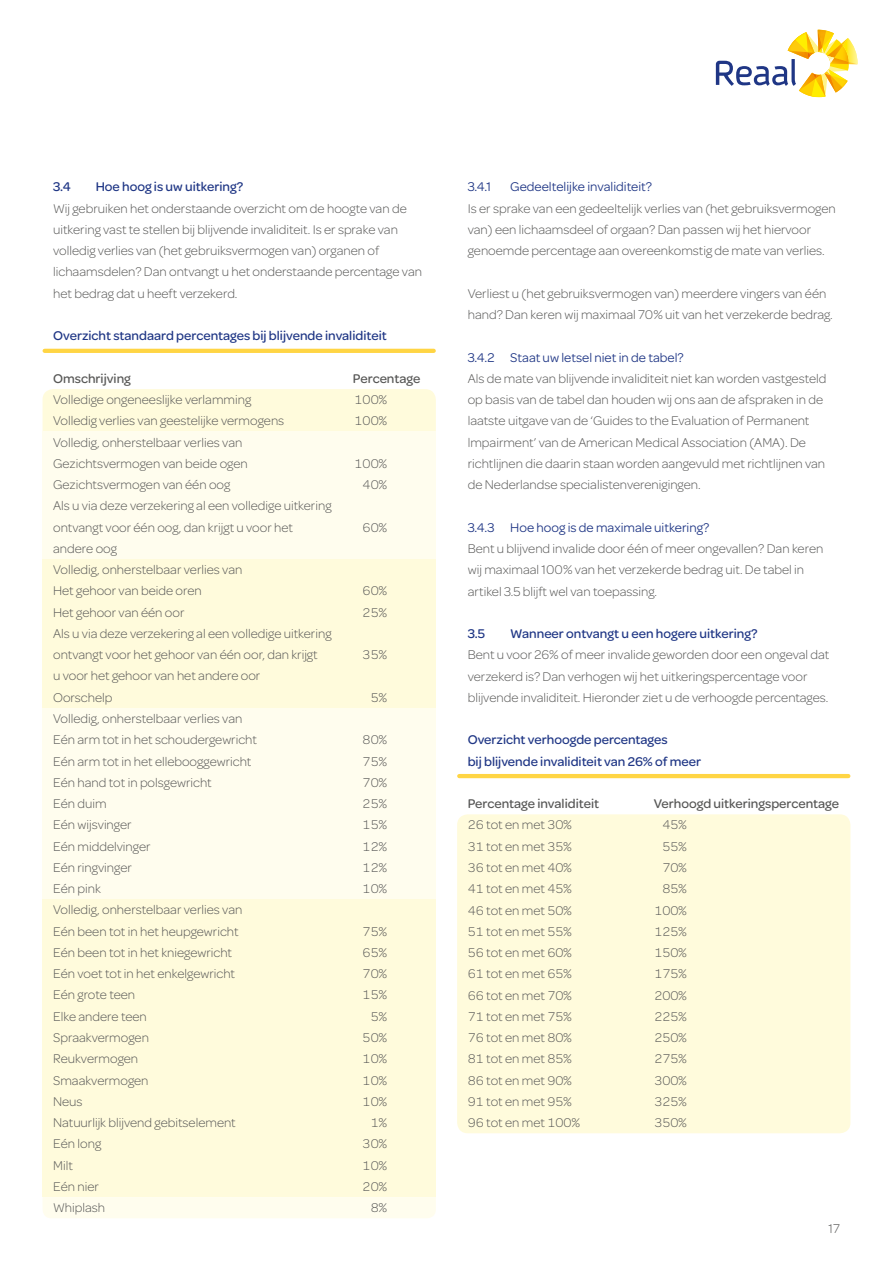
<style>
.page{position:relative;width:893px;height:1263px;background:#fff}
.page>*{position:absolute;margin:0;border:0;box-sizing:border-box;transform-origin:0 0}
.t1{font:300 13.5px/21.3px "Omnes";color:#575756}
.t2{font:500 13.5px/21.3px "Omnes";color:#1f3685}
.t3{font:13.5px "Omnes";color:#1f3685}
.t4{font:500 13.5px "Omnes";color:#575756}
</style>
<div class="page">
<svg style="left:716px;top:30px;width:141px;height:67px"></svg>
<div style="left:43px;top:389px;width:393px;height:43px;background:#fffbdc"></div>
<div style="left:457px;top:814px;width:393px;height:319px;background:#fffbdc;border-radius:11px"></div>
<div style="left:43px;top:1197px;width:393px;height:21px;background:#fffdee"></div>
<div style="left:43px;top:432px;width:393px;height:127px;background:#fffdee"></div>
<div style="left:43px;top:559px;width:393px;height:149px;background:#fffbdc"></div>
<div style="left:43px;top:708px;width:393px;height:191px;background:#fffdee"></div>
<div style="left:43px;top:899px;width:393px;height:298px;background:#fffbdc"></div>
<hr style="left:45px;top:349px;width:389px;height:4px;background:#ffd544">
<hr style="left:459px;top:774px;width:389px;height:4px;background:#ffd544">
<p class="t2" style="left:53px;top:175px;width:19px">3.4</p>
<p class="t2" style="left:96px;top:175px;width:149px">Hoe hoog is uw uitkering?</p>
<p class="t1" style="left:53px;top:197px;width:370px">Wij gebruiken het onderstaande overzicht om de hoogte van de uitkering vast te stellen bij blijvende invaliditeit. Is er sprake van volledig verlies van (het gebruiksvermogen van) organen of lichaamsdelen? Dan ontvangt u het onderstaande percentage van het bedrag dat u heeft verzekerd.</p>
<p class="t2" style="left:53px;top:324px;width:335px">Overzicht standaard percentages bij blijvende invaliditeit</p>
<p class="t4" style="left:53px;top:369px;width:79px">Omschrijving</p>
<p class="t4" style="left:353px;top:369px;width:69px">Percentage</p>
<p class="t1" style="left:53px;top:388px;width:200px">Volledige ongeneeslijke verlamming</p>
<p class="t1" style="left:355px;top:388px;width:34px">100%</p>
<p class="t1" style="left:53px;top:410px;width:233px">Volledig verlies van geestelijke vermogens</p>
<p class="t1" style="left:355px;top:410px;width:34px">100%</p>
<p class="t1" style="left:53px;top:431px;width:196px">Volledig, onherstelbaar verlies van<br>Gezichtsvermogen van beide ogen</p>
<p class="t1" style="left:355px;top:452px;width:34px">100%</p>
<p class="t1" style="left:53px;top:474px;width:179px">Gezichtsvermogen van één oog</p>
<p class="t1" style="left:363px;top:474px;width:26px">40%</p>
<p class="t1" style="left:53px;top:495px;width:280px">Als u via deze verzekering al een volledige uitkering ontvangt voor één oog, dan krijgt u voor het andere oog</p>
<p class="t1" style="left:363px;top:516px;width:26px">60%</p>
<p class="t1" style="left:53px;top:559px;width:191px">Volledig, onherstelbaar verlies van<br>Het gehoor van beide oren</p>
<p class="t1" style="left:363px;top:580px;width:26px">60%</p>
<p class="t1" style="left:53px;top:601px;width:133px">Het gehoor van één oor</p>
<p class="t1" style="left:363px;top:601px;width:26px">25%</p>
<p class="t1" style="left:53px;top:622px;width:280px">Als u via deze verzekering al een volledige uitkering ontvangt voor het gehoor van één oor, dan krijgt<br>u voor het gehoor van het andere oor</p>
<p class="t1" style="left:363px;top:644px;width:26px">35%</p>
<p class="t1" style="left:53px;top:686px;width:61px">Oorschelp</p>
<p class="t1" style="left:371px;top:686px;width:18px">5%</p>
<p class="t1" style="left:53px;top:707px;width:205px">Volledig, onherstelbaar verlies van<br>Eén arm tot in het schoudergewricht</p>
<p class="t1" style="left:363px;top:729px;width:26px">80%</p>
<p class="t1" style="left:53px;top:750px;width:200px">Eén arm tot in het ellebooggewricht</p>
<p class="t1" style="left:363px;top:750px;width:26px">75%</p>
<p class="t1" style="left:53px;top:771px;width:160px">Eén hand tot in polsgewricht</p>
<p class="t1" style="left:363px;top:771px;width:26px">70%</p>
<p class="t1" style="left:53px;top:792px;width:55px">Eén duim</p>
<p class="t1" style="left:363px;top:792px;width:26px">25%</p>
<p class="t1" style="left:53px;top:814px;width:80px">Eén wijsvinger</p>
<p class="t1" style="left:363px;top:814px;width:26px">15%</p>
<p class="t1" style="left:53px;top:835px;width:99px">Eén middelvinger</p>
<p class="t1" style="left:363px;top:835px;width:26px">12%</p>
<p class="t1" style="left:53px;top:856px;width:80px">Eén ringvinger</p>
<p class="t1" style="left:363px;top:856px;width:26px">12%</p>
<p class="t1" style="left:53px;top:878px;width:49px">Eén pink</p>
<p class="t1" style="left:363px;top:878px;width:26px">10%</p>
<p class="t1" style="left:53px;top:899px;width:191px">Volledig, onherstelbaar verlies van<br>Eén been tot in het heupgewricht</p>
<p class="t1" style="left:363px;top:920px;width:26px">75%</p>
<p class="t1" style="left:53px;top:941px;width:180px">Eén been tot in het kniegewricht</p>
<p class="t1" style="left:363px;top:941px;width:26px">65%</p>
<p class="t1" style="left:53px;top:963px;width:183px">Eén voet tot in het enkelgewricht</p>
<p class="t1" style="left:363px;top:963px;width:26px">70%</p>
<p class="t1" style="left:53px;top:984px;width:84px">Eén grote teen</p>
<p class="t1" style="left:363px;top:984px;width:26px">15%</p>
<p class="t1" style="left:53px;top:1005px;width:95px">Elke andere teen</p>
<p class="t1" style="left:371px;top:1005px;width:18px">5%</p>
<p class="t1" style="left:53px;top:1026px;width:97px">Spraakvermogen</p>
<p class="t1" style="left:363px;top:1026px;width:26px">50%</p>
<p class="t1" style="left:53px;top:1048px;width:87px">Reukvermogen</p>
<p class="t1" style="left:363px;top:1048px;width:26px">10%</p>
<p class="t1" style="left:53px;top:1069px;width:97px">Smaakvermogen</p>
<p class="t1" style="left:363px;top:1069px;width:26px">10%</p>
<p class="t1" style="left:53px;top:1090px;width:31px">Neus</p>
<p class="t1" style="left:363px;top:1090px;width:26px">10%</p>
<p class="t1" style="left:53px;top:1111px;width:184px">Natuurlijk blijvend gebitselement</p>
<p class="t1" style="left:371px;top:1111px;width:18px">1%</p>
<p class="t1" style="left:53px;top:1133px;width:49px">Eén long</p>
<p class="t1" style="left:363px;top:1133px;width:26px">30%</p>
<p class="t1" style="left:53px;top:1154px;width:21px">Milt</p>
<p class="t1" style="left:363px;top:1154px;width:26px">10%</p>
<p class="t1" style="left:53px;top:1175px;width:47px">Eén nier</p>
<p class="t1" style="left:363px;top:1175px;width:26px">20%</p>
<p class="t1" style="left:53px;top:1196px;width:54px">Whiplash</p>
<p class="t1" style="left:371px;top:1196px;width:18px">8%</p>
<p class="t3" style="left:468px;top:178px;width:25px">3.4.1</p>
<p class="t3" style="left:510px;top:178px;width:143px">Gedeeltelijke invaliditeit?</p>
<p class="t1" style="left:468px;top:197px;width:370px">Is er sprake van een gedeeltelijk verlies van (het gebruiksvermogen van) een lichaamsdeel of orgaan? Dan passen wij het hiervoor genoemde percentage aan overeenkomstig de mate van verlies.</p>
<p class="t1" style="left:468px;top:282px;width:367px">Verliest u (het gebruiksvermogen van) meerdere vingers van één hand? Dan keren wij maximaal 70% uit van het verzekerde bedrag.</p>
<p class="t3" style="left:468px;top:348px;width:217px">3.4.2 Staat uw letsel niet in de tabel?</p>
<p class="t1" style="left:468px;top:367px;width:360px">Als de mate van blijvende invaliditeit niet kan worden vastgesteld op basis van de tabel dan houden wij ons aan de afspraken in de laatste uitgave van de ‘Guides to the Evaluation of Permanent lmpairment’ van de American Medical Association (AMA). De richtlijnen die daarin staan worden aangevuld met richtlijnen van de Nederlandse specialistenverenigingen.</p>
<p class="t3" style="left:468px;top:518px;width:243px">3.4.3 Hoe hoog is de maximale uitkering?</p>
<p class="t1" style="left:468px;top:537px;width:357px">Bent u blijvend invalide door één of meer ongevallen? Dan keren wij maximaal 100% van het verzekerde bedrag uit. De tabel in artikel 3.5 blijft wel van toepassing.</p>
<p class="t2" style="left:468px;top:622px;width:19px">3.5</p>
<p class="t2" style="left:510px;top:622px;width:249px">Wanneer ontvangt u een hogere uitkering?</p>
<p class="t1" style="left:468px;top:644px;width:363px">Bent u voor 26% of meer invalide geworden door een ongeval dat verzekerd is? Dan verhogen wij het uitkeringspercentage voor blijvende invaliditeit. Hieronder ziet u de verhoogde percentages.</p>
<p class="t2" style="left:468px;top:728px;width:235px">Overzicht verhoogde percentages<br>bij blijvende invaliditeit van 26% of meer</p>
<p class="t4" style="left:468px;top:794px;width:133px">Percentage invaliditeit</p>
<p class="t4" style="left:654px;top:794px;width:187px">Verhoogd uitkeringspercentage</p>
<p class="t1" style="left:468px;top:814px;width:105px">26 tot en met 30%</p>
<p class="t1" style="left:662px;top:814px;width:26px">45%</p>
<p class="t1" style="left:468px;top:835px;width:105px">31 tot en met 35%</p>
<p class="t1" style="left:662px;top:835px;width:26px">55%</p>
<p class="t1" style="left:468px;top:856px;width:105px">36 tot en met 40%</p>
<p class="t1" style="left:662px;top:856px;width:26px">70%</p>
<p class="t1" style="left:468px;top:878px;width:105px">41 tot en met 45%</p>
<p class="t1" style="left:662px;top:878px;width:26px">85%</p>
<p class="t1" style="left:468px;top:899px;width:105px">46 tot en met 50%</p>
<p class="t1" style="left:654px;top:899px;width:34px">100%</p>
<p class="t1" style="left:468px;top:920px;width:105px">51 tot en met 55%</p>
<p class="t1" style="left:654px;top:920px;width:34px">125%</p>
<p class="t1" style="left:468px;top:941px;width:105px">56 tot en met 60%</p>
<p class="t1" style="left:654px;top:941px;width:34px">150%</p>
<p class="t1" style="left:468px;top:963px;width:105px">61 tot en met 65%</p>
<p class="t1" style="left:654px;top:963px;width:34px">175%</p>
<p class="t1" style="left:468px;top:984px;width:105px">66 tot en met 70%</p>
<p class="t1" style="left:654px;top:984px;width:34px">200%</p>
<p class="t1" style="left:468px;top:1005px;width:105px">71 tot en met 75%</p>
<p class="t1" style="left:654px;top:1005px;width:34px">225%</p>
<p class="t1" style="left:468px;top:1026px;width:105px">76 tot en met 80%</p>
<p class="t1" style="left:654px;top:1026px;width:34px">250%</p>
<p class="t1" style="left:468px;top:1048px;width:105px">81 tot en met 85%</p>
<p class="t1" style="left:654px;top:1048px;width:34px">275%</p>
<p class="t1" style="left:468px;top:1069px;width:105px">86 tot en met 90%</p>
<p class="t1" style="left:654px;top:1069px;width:34px">300%</p>
<p class="t1" style="left:468px;top:1090px;width:105px">91 tot en met 95%</p>
<p class="t1" style="left:654px;top:1090px;width:34px">325%</p>
<p class="t1" style="left:468px;top:1112px;width:114px">96 tot en met 100%</p>
<p class="t1" style="left:654px;top:1112px;width:34px">350%</p>
<p class="t1" style="left:828px;top:1218px;width:13px">17</p>
</div>
